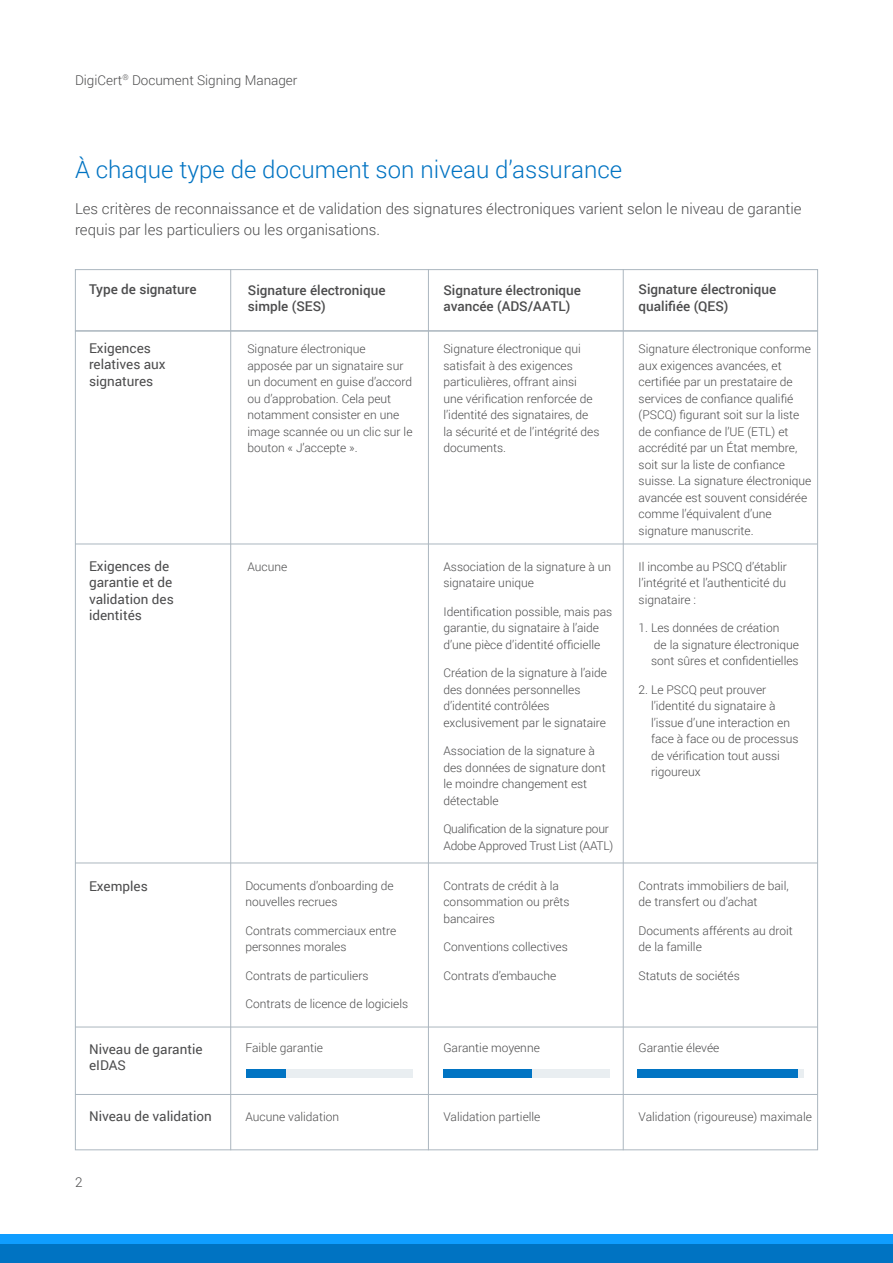
<style>
.page{position:relative;width:893px;height:1263px;background:#fff}
.page>*{position:absolute;margin:0;border:0;box-sizing:border-box;transform-origin:0 0}
.H2B_-_16_Auto_0__017{font:300 24px "Roboto";color:#0073c2}
.P2B_Following_H1_H2{font:300 15px/21px "Roboto";color:#4c4c4d}
.P1_-_10_14_0__4C4C4D{font:13.5px/16.5px "Roboto";color:#4c4c4d}
.H5_-_10_Auto_0__4C4C{font:500 13.5px/16.5px "Roboto";color:#4c4c4d}
.P3_Page_Numbers_Doc{font:300 13.5px "Roboto";color:#4c4c4d}
.P1_-_10_14_0__4C4C4D-2{font:300 12px/16.5px "Roboto";color:#4c4c4d}
.P1_-_10_14_0__4C4C4D-3{font:300 12px/16.5px "Roboto";letter-spacing:-.02em;color:#4c4c4d}
</style>
<div class="page">
<div style="left:0;top:1243px;width:893px;height:20px;background:#0073c2"></div>
<div style="left:0;top:1234px;width:893px;height:9px;background:#0f9dff"></div>
<div style="left:75px;top:331px;width:743px;height:819px;background:#fff;border:1px solid #abb6bf"></div>
<div style="left:75px;top:269px;width:743px;height:62px;background:#fff;border:1px solid #abb6bf"></div>
<hr style="left:75px;top:544px;width:742px;height:1px;background:#abb6bf">
<hr style="left:230px;top:269px;width:1px;height:881px;background:#abb6bf">
<hr style="left:428px;top:269px;width:1px;height:881px;background:#abb6bf">
<hr style="left:623px;top:269px;width:1px;height:881px;background:#abb6bf">
<hr style="left:75px;top:862px;width:742px;height:1px;background:#abb6bf">
<hr style="left:75px;top:1027px;width:742px;height:1px;background:#abb6bf">
<hr style="left:75px;top:1094px;width:742px;height:1px;background:#abb6bf">
<div style="left:246px;top:1069px;width:166px;height:9px;background:#e9eef1"></div>
<div style="left:443px;top:1069px;width:167px;height:9px;background:#e9eef1"></div>
<div style="left:637px;top:1069px;width:167px;height:9px;background:#e9eef1"></div>
<div style="left:246px;top:1069px;width:40px;height:9px;background:#0174c3"></div>
<div style="left:443px;top:1069px;width:89px;height:9px;background:#0174c3"></div>
<div style="left:637px;top:1069px;width:161px;height:9px;background:#0174c3"></div>
<p class="P3_Page_Numbers_Doc" style="left:75px;top:70px;width:224px">DigiCert<sup>®</sup> Document Signing Manager</p>
<p class="H2B_-_16_Auto_0__017" style="left:75px;top:152px;width:549px">À chaque type de document son niveau d’assurance</p>
<p class="P2B_Following_H1_H2" style="left:75px;top:197px;width:728px">Les critères de reconnaissance et de validation des signatures électroniques varient selon le niveau de garantie requis par les particuliers ou les organisations.</p>
<p class="H5_-_10_Auto_0__4C4C" style="left:89px;top:281px;width:109px">Type de signature</p>
<p class="H5_-_10_Auto_0__4C4C" style="left:443px;top:281px;width:139px">Signature électronique avancée (ADS/AATL)</p>
<p class="H5_-_10_Auto_0__4C4C" style="left:639px;top:281px;width:139px">Signature électronique qualifiée (QES)</p>
<p class="P1_-_10_14_0__4C4C4D" style="left:89px;top:339px;width:78px">Exigences relatives aux signatures</p>
<p class="P1_-_10_14_0__4C4C4D-2" style="left:247px;top:340px;width:167px">Signature électronique apposée par un signataire sur un document en guise d’accord ou d’approbation. Cela peut notamment consister en une image scannée ou un clic sur le bouton « J’accepte ».</p>
<p class="P1_-_10_14_0__4C4C4D-2" style="left:443px;top:340px;width:157px">Signature électronique qui satisfait à des exigences particulières, offrant ainsi une vérification renforcée de l’identité des signataires, de la sécurité et de l’intégrité des documents.</p>
<p class="H5_-_10_Auto_0__4C4C" style="left:248px;top:281px;width:139px">Signature électronique simple (SES)</p>
<p class="P1_-_10_14_0__4C4C4D-2" style="left:639px;top:340px;width:174px">Signature électronique conforme aux exigences avancées, et certifiée par un prestataire de services de confiance qualifié (PSCQ) figurant soit sur la liste de confiance de l’UE (ETL) et accrédité par un État membre, soit sur la liste de confiance suisse. La signature électronique avancée est souvent considérée comme l’équivalent d’une signature manuscrite.</p>
<p class="P1_-_10_14_0__4C4C4D" style="left:89px;top:557px;width:86px">Exigences de garantie et de validation des identités</p>
<p class="P1_-_10_14_0__4C4C4D" style="left:89px;top:878px;width:60px">Exemples</p>
<p class="P1_-_10_14_0__4C4C4D" style="left:89px;top:1040px;width:115px">Niveau de garantie eIDAS</p>
<p class="P1_-_10_14_0__4C4C4D-2" style="left:247px;top:558px;width:41px">Aucune</p>
<p class="P1_-_10_14_0__4C4C4D-2" style="left:639px;top:558px;width:150px;text-align:justify">Il incombe au PSCQ d’établir l’intégrité et l’authenticité du signataire :</p>
<p class="P1_-_10_14_0__4C4C4D-2" style="left:651px;top:619px;width:150px;text-indent:-12px">1. Les données de création<br>de la signature électronique sont sûres et confidentielles</p>
<p class="P1_-_10_14_0__4C4C4D-2" style="left:651px;top:681px;width:149px;text-indent:-12px">2. Le PSCQ peut prouver l’identité du signataire à l’issue d’une interaction en face à face ou de processus de vérification tout aussi rigoureux</p>
<p class="P1_-_10_14_0__4C4C4D-2" style="left:443px;top:558px;width:169px">Association de la signature à un signataire unique</p>
<p class="P1_-_10_14_0__4C4C4D-2" style="left:443px;top:603px;width:170px">Identification possible, mais pas garantie, du signataire à l’aide d’une pièce d’identité officielle</p>
<p class="P1_-_10_14_0__4C4C4D-2" style="left:443px;top:664px;width:165px">Création de la signature à l’aide des données personnelles d’identité contrôlées exclusivement par le signataire</p>
<p class="P1_-_10_14_0__4C4C4D-2" style="left:443px;top:742px;width:164px">Association de la signature à des données de signature dont le moindre changement est détectable</p>
<p class="P1_-_10_14_0__4C4C4D-3" style="left:443px;top:820px;width:171px">Qualification de la signature pour<br>Adobe Approved Trust List (AATL)</p>
<p class="P1_-_10_14_0__4C4C4D-2" style="left:443px;top:877px;width:128px">Contrats de crédit à la consommation ou prêts bancaires</p>
<p class="P1_-_10_14_0__4C4C4D-2" style="left:443px;top:938px;width:126px">Conventions collectives</p>
<p class="P1_-_10_14_0__4C4C4D-2" style="left:443px;top:967px;width:114px">Contrats d’embauche</p>
<p class="P1_-_10_14_0__4C4C4D-2" style="left:245px;top:877px;width:150px">Documents d’onboarding de nouvelles recrues</p>
<p class="P1_-_10_14_0__4C4C4D-2" style="left:245px;top:922px;width:152px">Contrats commerciaux entre personnes morales</p>
<p class="P1_-_10_14_0__4C4C4D-2" style="left:245px;top:967px;width:125px">Contrats de particuliers</p>
<p class="P1_-_10_14_0__4C4C4D-2" style="left:245px;top:995px;width:164px">Contrats de licence de logiciels</p>
<p class="P1_-_10_14_0__4C4C4D-2" style="left:245px;top:1039px;width:79px">Faible garantie</p>
<p class="P1_-_10_14_0__4C4C4D-2" style="left:639px;top:877px;width:152px">Contrats immobiliers de bail, de transfert ou d’achat</p>
<p class="P1_-_10_14_0__4C4C4D-2" style="left:639px;top:922px;width:156px">Documents afférents au droit de la famille</p>
<p class="P1_-_10_14_0__4C4C4D-2" style="left:639px;top:967px;width:103px">Statuts de sociétés</p>
<p class="P1_-_10_14_0__4C4C4D-2" style="left:443px;top:1039px;width:98px">Garantie moyenne</p>
<p class="P1_-_10_14_0__4C4C4D-2" style="left:639px;top:1039px;width:82px">Garantie élevée</p>
<p class="P1_-_10_14_0__4C4C4D" style="left:89px;top:1107px;width:124px">Niveau de validation</p>
<p class="P1_-_10_14_0__4C4C4D-2" style="left:245px;top:1108px;width:95px">Aucune validation</p>
<p class="P1_-_10_14_0__4C4C4D-2" style="left:443px;top:1108px;width:99px">Validation partielle</p>
<p class="P1_-_10_14_0__4C4C4D-2" style="left:639px;top:1108px;width:175px">Validation (rigoureuse) maximale</p>
<p class="P3_Page_Numbers_Doc" style="left:75px;top:1173px;width:9px">2</p>
</div>
